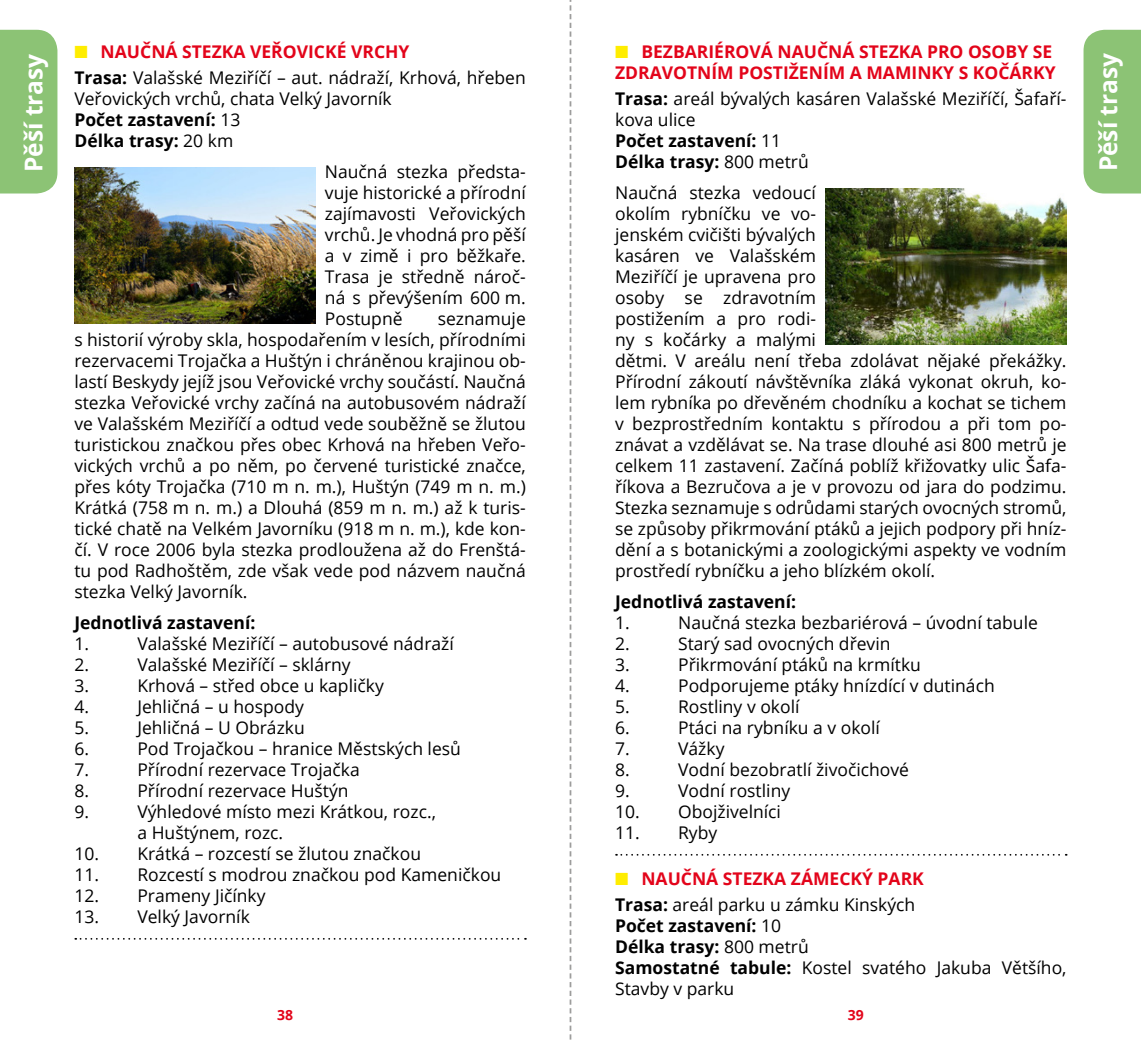
<style>
.page{position:relative;width:1141px;height:1042px;background:#fff}
.page>*{position:absolute;margin:0;border:0;box-sizing:border-box;transform-origin:0 0}
.t1{font:700 24.5px "Open Sans";color:#fff}
.t2{font:17.5px/21px "Open Sans";color:#000}
.t3{font:700 17.5px/21px "Open Sans";color:#e3041a;text-align:right}
.t4{font:700 17.5px "Open Sans";color:#000}
.t5{font:700 14px "Open Sans";color:#e3041a}
.s1{font-weight:700;color:#e3041a}
.s2{font-weight:700}
</style>
<div class="page">
<svg style="left:75px;top:938px;width:451px;height:1px"></svg>
<img style="left:74px;top:167px;width:241px;height:157px">
<div style="left:1083px;top:30px;width:58px;height:163px;background:#8cc375"></div>
<svg style="left:616px;top:854px;width:451px;height:1px"></svg>
<img style="left:826px;top:188px;width:241px;height:157px">
<div style="left:0;top:30px;width:57px;height:163px;background:#8cc375"></div>
<svg style="left:570px;top:0;width:1px;height:1040px"></svg>
<h1 class="t1" style="left:16px;top:172px;width:120px;rotate:-90deg">Pěší trasy</h1>
<p class="t2" style="left:74px;top:38px;width:453px;line-height:25.9px;text-indent:26px"><span class="s1">NAUČNÁ STEZKA VEŘOVICKÉ VRCHY<br></span><span class="s2">Trasa:</span> Valašské Meziříčí – aut. nádraží, Krhová, hřeben</p>
<p class="t2" style="left:74px;top:88px;width:319px">Veřovických vrchů, chata Velký Javorník<br><span class="s2">Počet zastavení:</span> 13<br><span class="s2">Délka trasy:</span> 20 km</p>
<p class="t2" style="left:325px;top:161px;width:202px;text-align:justify">Naučná stezka předsta&shy;vuje historické a přírodní zajímavosti Veřovických vrchů. Je vhodná pro pěší a v zimě i pro běžkaře.<br>Trasa je středně nároč&shy;ná s převýšením 600 m.<br>Postupně</p>
<p class="t2" style="left:74px;top:308px;width:453px;text-align:justify;text-indent:363px">seznamuje s historií výroby skla, hospodařením v lesích, přírodními rezervacemi Trojačka a Huštýn i chráněnou krajinou ob&shy;lastí Beskydy jejíž jsou Veřovické vrchy součástí. Naučná stezka Veřovické vrchy začíná na autobusovém nádraží ve Valašském Meziříčí a odtud vede souběžně se žlutou turistickou značkou přes obec Krhová na hřeben Veřo&shy;vických vrchů a po něm, po červené turistické značce, přes kóty Trojačka (710 m n. m.), Huštýn (749 m n. m.)<br>Krátká (758 m n. m.) a Dlouhá (859 m n. m.) až k turis&shy;tické chatě na Velkém Javorníku (918 m n. m.), kde kon&shy;čí. V roce 2006 byla stezka prodloužena až do Frenštá&shy;tu pod Radhoštěm, zde však vede pod názvem naučná stezka Velký Javorník.</p>
<p class="t4" style="left:74px;top:610px;width:182px">Jednotlivá zastavení:</p>
<p class="t2" style="left:74px;top:633px;width:16px">1.</p>
<p class="t2" style="left:137px;top:633px;width:318px">Valašské Meziříčí – autobusové nádraží</p>
<p class="t2" style="left:74px;top:654px;width:16px">2.</p>
<p class="t2" style="left:137px;top:654px;width:215px">Valašské Meziříčí – sklárny</p>
<p class="t2" style="left:74px;top:675px;width:16px">3.</p>
<p class="t2" style="left:137px;top:675px;width:248px">Krhová – střed obce u kapličky</p>
<p class="t2" style="left:74px;top:696px;width:16px">4.</p>
<p class="t2" style="left:137px;top:696px;width:168px">Jehličná – u hospody</p>
<p class="t2" style="left:74px;top:717px;width:16px">5.</p>
<p class="t2" style="left:137px;top:717px;width:169px">Jehličná – U Obrázku</p>
<p class="t2" style="left:74px;top:738px;width:16px">6.</p>
<p class="t2" style="left:137px;top:738px;width:325px">Pod Trojačkou – hranice Městských lesů</p>
<p class="t2" style="left:74px;top:759px;width:16px">7.</p>
<p class="t2" style="left:137px;top:759px;width:224px">Přírodní rezervace Trojačka</p>
<p class="t2" style="left:74px;top:780px;width:16px">8.</p>
<p class="t2" style="left:137px;top:780px;width:213px">Přírodní rezervace Huštýn</p>
<p class="t2" style="left:74px;top:801px;width:16px">9.</p>
<p class="t2" style="left:137px;top:801px;width:300px">Výhledové místo mezi Krátkou, rozc., a Huštýnem, rozc.</p>
<p class="t2" style="left:74px;top:843px;width:348px">10. Krátká – rozcestí se žlutou značkou</p>
<p class="t2" style="left:74px;top:864px;width:428px">11. Rozcestí s modrou značkou pod Kameničkou</p>
<p class="t2" style="left:74px;top:885px;width:193px">12. Prameny Jičínky</p>
<p class="t2" style="left:74px;top:906px;width:177px">13. Velký Javorník</p>
<p class="t3" style="left:615px;top:41px;width:442px">BEZBARIÉROVÁ NAUČNÁ STEZKA PRO OSOBY SE<br>ZDRAVOTNÍM POSTIŽENÍM A MAMINKY S KOČÁRKY</p>
<p class="t2" style="left:615px;top:88px;width:453px"><span class="s2">Trasa:</span> areál bývalých kasáren Valašské Meziříčí, Šafaří&shy;kova ulice<br><span class="s2">Počet zastavení:</span> 11<br><span class="s2">Délka trasy:</span> 800 metrů</p>
<p class="t2" style="left:615px;top:182px;width:453px">Naučná stezka vedoucí<br>okolím rybníčku ve vo-<br>jenském cvičišti bývalých<br>kasáren ve Valašském<br>Meziříčí je upravena pro<br>osoby se zdravotním<br>postižením a pro rodi-<br>ny s kočárky a malými<br>dětmi. V areálu není třeba zdolávat nějaké překážky.<br>Přírodní zákoutí návštěvníka zláká vykonat okruh, ko&shy;lem rybníka po dřevěném chodníku a kochat se tichem v bezprostředním kontaktu s přírodou a při tom po&shy;znávat a vzdělávat se. Na trase dlouhé asi 800 metrů je celkem 11 zastavení. Začíná poblíž křižovatky ulic Šafa&shy;říkova a Bezručova a je v provozu od jara do podzimu.<br>Stezka seznamuje s odrůdami starých ovocných stromů, se způsoby přikrmování ptáků a jejich podpory při hníz&shy;dění a s botanickými a zoologickými aspekty ve vodním prostředí rybníčku a jeho blízkém okolí.</p>
<p class="t4" style="left:615px;top:589px;width:182px">Jednotlivá zastavení:</p>
<p class="t2" style="left:615px;top:612px;width:16px">1.</p>
<p class="t2" style="left:678px;top:612px;width:361px">Naučná stezka bezbariérová – úvodní tabule</p>
<p class="t2" style="left:615px;top:633px;width:16px">2.</p>
<p class="t2" style="left:678px;top:633px;width:214px">Starý sad ovocných dřevin</p>
<p class="t2" style="left:615px;top:654px;width:16px">3.</p>
<p class="t2" style="left:678px;top:654px;width:244px">Přikrmování ptáků na krmítku</p>
<p class="t2" style="left:615px;top:675px;width:16px">4.</p>
<p class="t2" style="left:678px;top:675px;width:318px">Podporujeme ptáky hnízdící v dutinách</p>
<p class="t2" style="left:615px;top:696px;width:16px">5.</p>
<p class="t2" style="left:678px;top:696px;width:123px">Rostliny v okolí</p>
<p class="t2" style="left:615px;top:717px;width:16px">6.</p>
<p class="t2" style="left:678px;top:717px;width:203px">Ptáci na rybníku a v okolí</p>
<p class="t2" style="left:615px;top:738px;width:16px">7.</p>
<p class="t2" style="left:678px;top:738px;width:48px">Vážky</p>
<p class="t2" style="left:615px;top:759px;width:16px">8.</p>
<p class="t2" style="left:678px;top:759px;width:232px">Vodní bezobratlí živočichové</p>
<p class="t2" style="left:615px;top:780px;width:16px">9.</p>
<p class="t2" style="left:678px;top:780px;width:114px">Vodní rostliny</p>
<p class="t2" style="left:615px;top:801px;width:167px">10. Obojživelníci</p>
<p class="t2" style="left:615px;top:822px;width:104px">11. Ryby</p>
<p class="t2" style="left:615px;top:865px;width:310px;line-height:25.9px;text-indent:26px"><span class="s1">NAUČNÁ STEZKA ZÁMECKÝ PARK<br></span><span class="s2">Trasa:</span> areál parku u zámku Kinských</p>
<p class="t2" style="left:615px;top:914px;width:453px"><span class="s2">Počet zastavení:</span> 10<br><span class="s2">Délka trasy:</span> 800 metrů<br><span class="s2">Samostatné tabule:</span> Kostel svatého Jakuba Většího,<br>Stavby v parku</p>
<p class="t5" style="left:277px;top:1004px;width:17px">38</p>
<p class="t5" style="left:848px;top:1004px;width:17px">39</p>
<h1 class="t1" style="left:1091px;top:171px;width:120px;rotate:-90deg">Pěší trasy</h1>
</div>
